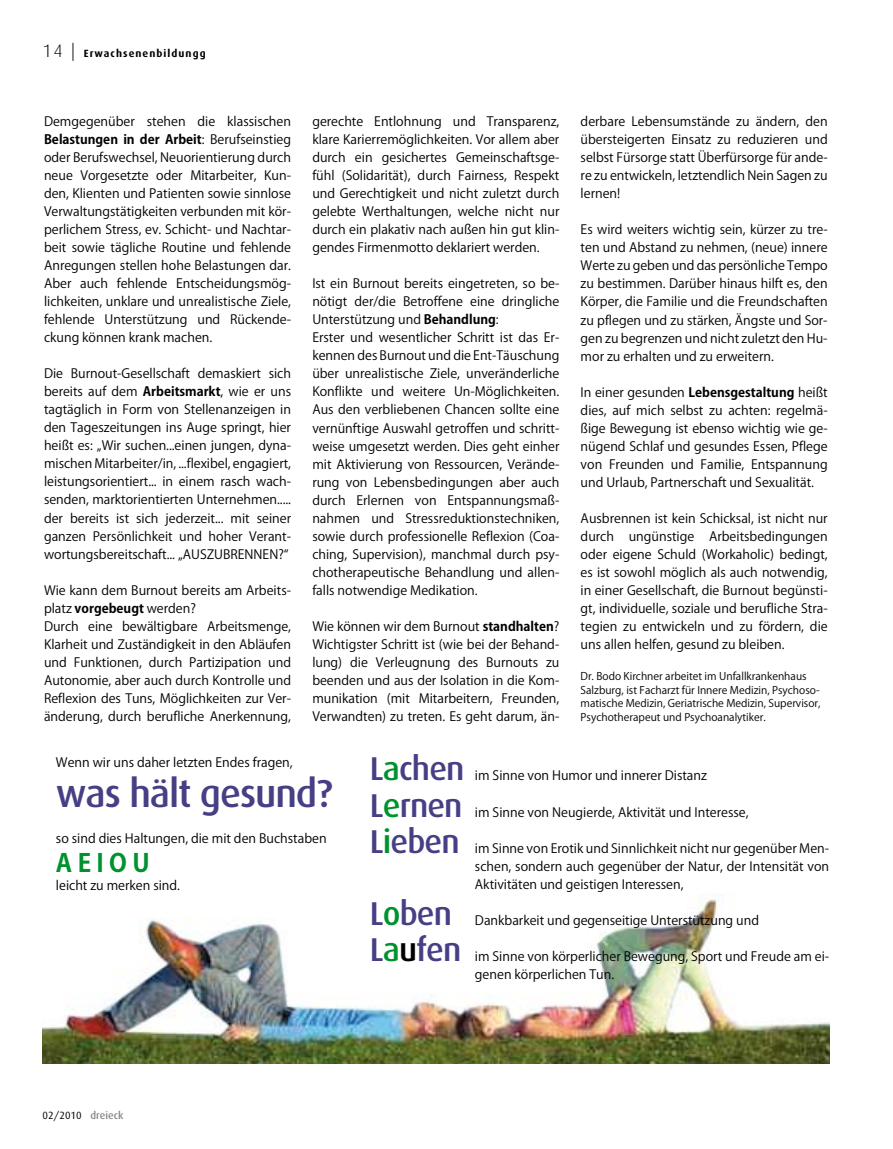
<style>
.page{position:relative;width:893px;height:1149px;background:#fff}
.page>*{position:absolute;margin:0;border:0;box-sizing:border-box;transform-origin:0 0}
.t1{font:500 39px "Dax";letter-spacing:-.03em;color:#463f85}
.t2{font:500 33px "Dax";letter-spacing:-.03em;color:#463f85}
.t3{font:700 24.75px "Koz Go Pro";color:#00922e}
.t4{font:12.75px/18px "Koz Go Pro";color:#000;text-align:justify}
.t5{font:10.5px/13.5px "Koz Go Pro";color:#000}
.t6{font:700 10.5px "Dax";letter-spacing:.1em;color:#000}
.t7{font:10.5px "Dax";color:#000}
.s1{font-weight:300;font-size:18px}
.s2{font-weight:700}
.s3{color:#00922e}
.s4{color:#000}
.s5{font-weight:500;color:#87888a}
</style>
<div class="page">
<img style="left:43px;top:894px;width:786px;height:169px">
<p class="t6" style="left:43px;top:47px;width:165px"><span class="s1">14 |</span> Erwachsenenbildungg</p>
<p class="t4" style="left:44px;top:113px;width:249px">Demgegenüber stehen die klassischen <span class="s2">Belastungen in der Arbeit</span>: Berufseinstieg oder Berufswechsel, Neuorientierung durch neue Vorgesetzte oder Mitarbeiter, Kun&shy;den, Klienten und Patienten sowie sinnlose Verwaltungstätigkeiten verbunden mit kör&shy;perlichem Stress, ev. Schicht- und Nachtar&shy;beit sowie tägliche Routine und fehlende Anregungen stellen hohe Belastungen dar.<br>Aber auch fehlende Entscheidungsmög&shy;lichkeiten, unklare und unrealistische Ziele, fehlende Unterstützung und Rückende&shy;ckung können krank machen.</p>
<p class="t4" style="left:44px;top:365px;width:249px">Die Burnout-Gesellschaft demaskiert sich bereits auf dem <span class="s2">Arbeitsmarkt</span>, wie er uns tagtäglich in Form von Stellenanzeigen in den Tageszeitungen ins Auge springt, hier heißt es: „Wir suchen...einen jungen, dyna&shy;mischen Mitarbeiter/in, ...flexibel, engagiert, leistungsorientiert... in einem rasch wach&shy;senden, marktorientierten Unternehmen..... der bereits ist sich jederzeit... mit seiner ganzen Persönlichkeit und hoher Verant&shy;wortungsbereitschaft... „AUSZUBRENNEN?“</p>
<p class="t4" style="left:44px;top:581px;width:249px;text-align:left">Wie kann dem Burnout bereits am Arbeits&shy;platz <span class="s2">vorgebeugt</span> werden?<br>Durch eine bewältigbare Arbeitsmenge, Klarheit und Zuständigkeit in den Abläufen und Funktionen, durch Partizipation und Autonomie, aber auch durch Kontrolle und Reflexion des Tuns, Möglichkeiten zur Ver&shy;änderung, durch berufliche Anerkennung,</p>
<p class="t4" style="left:312px;top:113px;width:249px">gerechte Entlohnung und Transparenz, klare Karierremöglichkeiten. Vor allem aber durch ein gesichertes Gemeinschaftsge&shy;fühl (Solidarität), durch Fairness, Respekt und Gerechtigkeit und nicht zuletzt durch gelebte Werthaltungen, welche nicht nur durch ein plakativ nach außen hin gut klin&shy;gendes Firmenmotto deklariert werden.</p>
<p class="t4" style="left:312px;top:275px;width:249px;text-align:left">Ist ein Burnout bereits eingetreten, so be&shy;nötigt der/die Betroffene eine dringliche Unterstützung und <span class="s2">Behandlung</span>:<br>Erster und wesentlicher Schritt ist das Er&shy;kennen des Burnout und die Ent-Täuschung über unrealistische Ziele, unveränderliche Konflikte und weitere Un-Möglichkeiten.<br>Aus den verbliebenen Chancen sollte eine vernünftige Auswahl getroffen und schritt&shy;weise umgesetzt werden. Dies geht einher mit Aktivierung von Ressourcen, Verände&shy;rung von Lebensbedingungen aber auch durch Erlernen von Entspannungsmaß&shy;nahmen und Stressreduktionstechniken, sowie durch professionelle Reflexion (Coa&shy;ching, Supervision), manchmal durch psy&shy;chotherapeutische Behandlung und allen&shy;falls notwendige Medikation.</p>
<p class="t4" style="left:312px;top:617px;width:249px">Wie können wir dem Burnout <span class="s2">standhalten</span>?<br>Wichtigster Schritt ist (wie bei der Behand&shy;lung) die Verleugnung des Burnouts zu beenden und aus der Isolation in die Kom&shy;munikation (mit Mitarbeitern, Freunden, Verwandten) zu treten. Es geht darum, än-</p>
<p class="t4" style="left:581px;top:113px;width:249px">derbare Lebensumstände zu ändern, den übersteigerten Einsatz zu reduzieren und selbst Fürsorge statt Überfürsorge für ande&shy;re zu entwickeln, letztendlich Nein Sagen zu lernen!</p>
<p class="t4" style="left:581px;top:221px;width:249px">Es wird weiters wichtig sein, kürzer zu tre&shy;ten und Abstand zu nehmen, (neue) innere Werte zu geben und das persönliche Tempo zu bestimmen. Darüber hinaus hilft es, den Körper, die Familie und die Freundschaften zu pflegen und zu stärken, Ängste und Sor&shy;gen zu begrenzen und nicht zuletzt den Hu&shy;mor zu erhalten und zu erweitern.</p>
<p class="t4" style="left:581px;top:383px;width:249px">In einer gesunden <span class="s2">Lebensgestaltung</span> heißt dies, auf mich selbst zu achten: regelmä&shy;ßige Bewegung ist ebenso wichtig wie ge&shy;nügend Schlaf und gesundes Essen, Pflege von Freunden und Familie, Entspannung und Urlaub, Partnerschaft und Sexualität.</p>
<p class="t4" style="left:581px;top:509px;width:249px">Ausbrennen ist kein Schicksal, ist nicht nur durch ungünstige Arbeitsbedingungen oder eigene Schuld (Workaholic) bedingt, es ist sowohl möglich als auch notwendig, in einer Gesellschaft, die Burnout begünsti&shy;gt, individuelle, soziale und berufliche Stra&shy;tegien zu entwickeln und zu fördern, die uns allen helfen, gesund zu bleiben.</p>
<p class="t5" style="left:581px;top:669px;width:241px">Dr. Bodo Kirchner arbeitet im Unfallkrankenhaus Salzburg, ist Facharzt für Innere Medizin, Psychoso&shy;matische Medizin, Geriatrische Medizin, Supervisor, Psychotherapeut und Psychoanalytiker.</p>
<p class="t4" style="left:56px;top:753px;width:238px">Wenn wir uns daher letzten Endes fragen,</p>
<h1 class="t1" style="left:56px;top:771px;width:278px">was hält gesund?</h1>
<p class="t4" style="left:56px;top:829px;width:272px">so sind dies Haltungen, die mit den Buchstaben</p>
<h3 class="t3" style="left:56px;top:846px;width:95px">A E I O U</h3>
<p class="t4" style="left:56px;top:876px;width:126px">leicht zu merken sind.</p>
<h2 class="t2" style="left:370px;top:750px;width:96px">L<span class="s3">a</span>chen</h2>
<h2 class="t2" style="left:370px;top:786px;width:94px">L<span class="s3">e</span>rnen</h2>
<h2 class="t2" style="left:370px;top:822px;width:91px">L<span class="s3">i</span>eben</h2>
<h2 class="t2" style="left:370px;top:894px;width:84px">L<span class="s3">o</span>ben</h2>
<h2 class="t2" style="left:370px;top:930px;width:93px">L<span class="s3">a</span><span class="s4">u</span>fen</h2>
<p class="t4" style="left:475px;top:766px;width:234px">im Sinne von Humor und innerer Distanz</p>
<p class="t4" style="left:475px;top:802px;width:275px">im Sinne von Neugierde, Aktivität und Interesse,</p>
<p class="t4" style="left:475px;top:838px;width:356px">im Sinne von Erotik und Sinnlichkeit nicht nur gegenüber Men&shy;schen, sondern auch gegenüber der Natur, der Intensität von Aktivitäten und geistigen Interessen,</p>
<p class="t4" style="left:475px;top:910px;width:286px">Dankbarkeit und gegenseitige Unterstützung und</p>
<p class="t4" style="left:475px;top:946px;width:356px">im Sinne von körperlicher Bewegung, Sport und Freude am ei&shy;genen körperlichen Tun.</p>
<p class="t7" style="left:43px;top:1108px;width:82px">02/2010 <span class="s5">dreieck</span></p>
</div>
